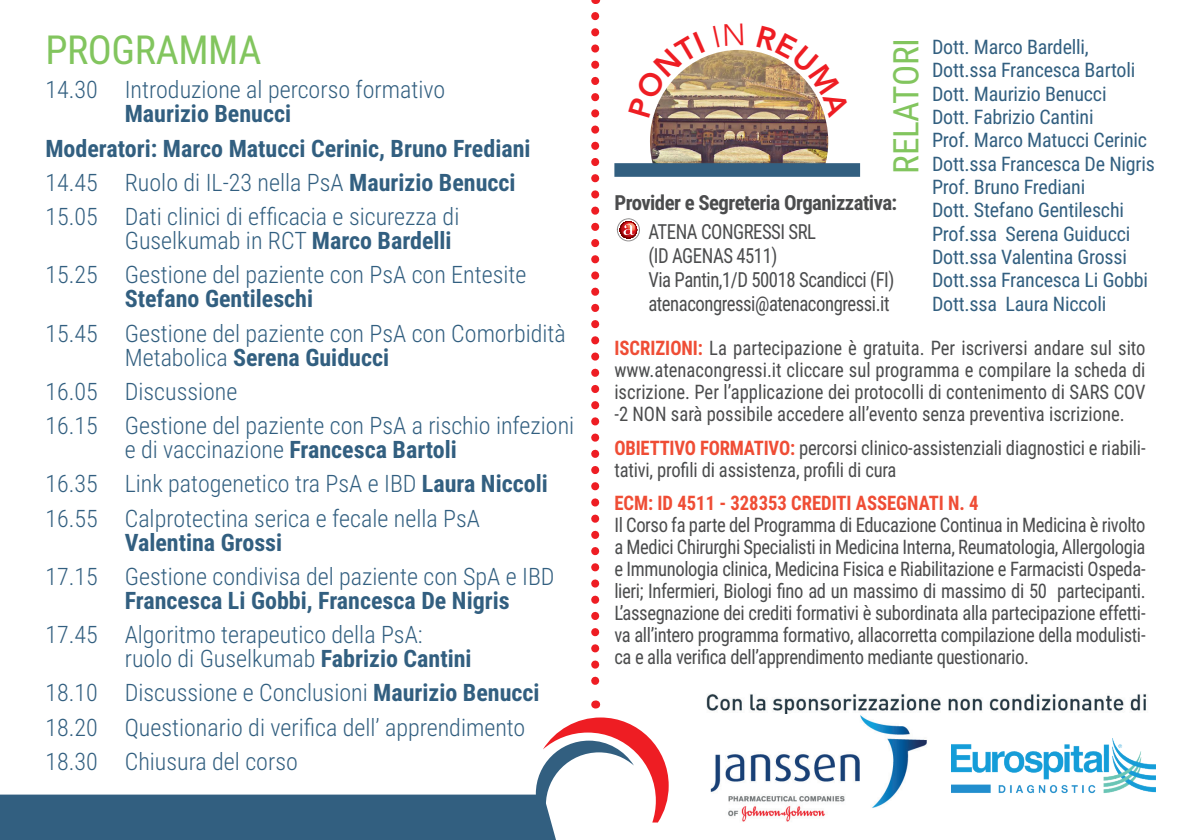
<style>
.page{position:relative;width:1191px;height:840px;background:#fff}
.page>*{position:absolute;margin:0;border:0;box-sizing:border-box;transform-origin:0 0}
.t1{font:40px "Roboto Condensed";letter-spacing:-.01em;color:#82c55e}
.t2{font:35.2px "Roboto Condensed";letter-spacing:-.01em;color:#82c55e}
.t3{font:300 24px/34.2px "Roboto Condensed";color:#325f80}
.t4{font:700 24px/34.2px "Roboto Condensed";color:#325f80}
.t5{font:20.8px/24px "Roboto Condensed";letter-spacing:-.025em;color:#4b4c4d;scale:.9 1}
.t6{font:700 20.8px "Roboto Condensed";letter-spacing:-.025em;color:#4b4c4d}
.t7{font:20px/22px "Roboto Condensed";letter-spacing:-.01em;color:#4b4c4d;text-align:justify;scale:.93 1}
.t8{font:20px/23.4px "Roboto Condensed";letter-spacing:-.01em;color:#325f80}
.t9{font:700 20px "Roboto Condensed";color:#ef4d35;scale:.93 1}
.s1{font-weight:300}
.s2{font-weight:700}
.s3{font-weight:700;color:#ef4d35}
</style>
<div class="page">
<svg style="left:616px;top:218px;width:23px;height:24px"></svg>
<svg style="left:0;top:717px;width:668px;height:122px"></svg>
<img style="left:706px;top:694px;width:441px;height:20px">
<img style="left:710px;top:715px;width:217px;height:107px">
<img style="left:951px;top:738px;width:204px;height:55px">
<svg style="left:591px;top:16px;width:8px;height:692px"></svg>
<img style="left:650px;top:50px;width:178px;height:113px">
<div style="left:614px;top:163px;width:246px;height:14px;background:#325f80;border:2px solid #325f80"></div>
<svg style="left:650px;top:50px;width:55px;height:67px"></svg>
<img style="left:756px;top:50px;width:72px;height:68px">
<h1 class="t1" style="left:45px;top:22px;width:217px">PROGRAMMA</h1>
<p class="t3" style="left:45px;top:72px;width:401px">14.30 Introduzione al percorso formativo</p>
<p class="t4" style="left:45px;top:96px;width:487px;text-indent:79px">Maurizio Benucci<br>Moderatori: Marco Matucci Cerinic, Bruno Frediani <span class="s1">14.45 Ruolo di IL-23 nella PsA</span> Maurizio Benucci <span class="s1">15.05 Dati clinici di efficacia e sicurezza di</span></p>
<p class="t3" style="left:45px;top:222px;width:482px;text-align:center">Guselkumab in RCT <span class="s2">Marco Bardelli<br></span>15.25 Gestione del paziente con PsA con Entesite</p>
<p class="t4" style="left:125px;top:281px;width:190px">Stefano Gentileschi</p>
<p class="t3" style="left:125px;top:320px;width:442px;line-height:24px;text-indent:-79px">15.45 Gestione del paziente con PsA con Comorbidità<br>Metabolica <span class="s2">Serena Guiducci</span></p>
<p class="t3" style="left:45px;top:373px;width:530px">16.05 Discussione<br>16.15 Gestione del paziente con PsA a rischio infezioni</p>
<p class="t3" style="left:45px;top:431px;width:504px;text-indent:79px">e di vaccinazione <span class="s2">Francesca Bartoli<br></span>16.35 Link patogenetico tra PsA e IBD <span class="s2">Laura Niccoli<br></span>16.55 Calprotectina serica e fecale nella PsA</p>
<p class="t4" style="left:125px;top:524px;width:159px">Valentina Grossi</p>
<p class="t3" style="left:45px;top:558px;width:511px">17.15 Gestione condivisa del paziente con SpA e IBD</p>
<p class="t4" style="left:125px;top:582px;width:386px">Francesca Li Gobbi, Francesca De Nigris</p>
<p class="t3" style="left:125px;top:621px;width:348px;line-height:24px;text-indent:-79px">17.45 Algoritmo terapeutico della PsA: ruolo di Guselkumab <span class="s2">Fabrizio Cantini</span></p>
<p class="t3" style="left:45px;top:674px;width:496px">18.10 Discussione e Conclusioni <span class="s2">Maurizio Benucci<br></span>18.20 Questionario di verifica dell’ apprendimento<br>18.30 Chiusura del corso</p>
<h2 class="t2" style="left:881px;top:174px;width:137px;rotate:-90deg">RELATORI</h2>
<p class="t8" style="left:932px;top:34px;width:224px">Dott. Marco Bardelli,<br>Dott.ssa Francesca Bartoli<br>Dott. Maurizio Benucci<br>Dott. Fabrizio Cantini<br>Prof. Marco Matucci Cerinic<br>Dott.ssa Francesca De Nigris<br>Prof. Bruno Frediani<br>Dott. Stefano Gentileschi<br>Prof.ssa Serena Guiducci<br>Dott.ssa Valentina Grossi<br>Dott.ssa Francesca Li Gobbi<br>Dott.ssa Laura Niccoli</p>
<p class="t6" style="left:614px;top:188px;width:284px">Provider e Segreteria Organizzativa:</p>
<p class="t5" style="left:648px;top:219px;width:275px">ATENA CONGRESSI SRL<br>(ID AGENAS 4511)<br>Via Pantin,1/D 50018 Scandicci (FI) atenacongressi@atenacongressi.it</p>
<p class="t7" style="left:614px;top:336px;width:573px"><span class="s3">ISCRIZIONI:</span> La partecipazione è gratuita. Per iscriversi andare sul sito www.atenacongressi.it cliccare sul programma e compilare la scheda di iscrizione. Per l’applicazione dei protocolli di contenimento di SARS COV -2 NON sarà possibile accedere all’evento senza preventiva iscrizione.</p>
<p class="t7" style="left:614px;top:435px;width:572px"><span class="s3">OBIETTIVO FORMATIVO:</span> percorsi clinico-assistenziali diagnostici e riabili&shy;tativi, profili di assistenza, profili di cura</p>
<p class="t9" style="left:614px;top:488px;width:393px">ECM: ID 4511 - 328353 CREDITI ASSEGNATI N. 4</p>
<p class="t7" style="left:614px;top:513px;width:572px">Il Corso fa parte del Programma di Educazione Continua in Medicina è rivolto a Medici Chirurghi Specialisti in Medicina Interna, Reumatologia, Allergologia e Immunologia clinica, Medicina Fisica e Riabilitazione e Farmacisti Ospeda&shy;lieri; Infermieri, Biologi fino ad un massimo di massimo di 50 partecipanti.<br>L’assegnazione dei crediti formativi è subordinata alla partecipazione effetti&shy;va all’intero programma formativo, allacorretta compilazione della modulisti&shy;ca e alla verifica dell’apprendimento mediante questionario.</p>
</div>
